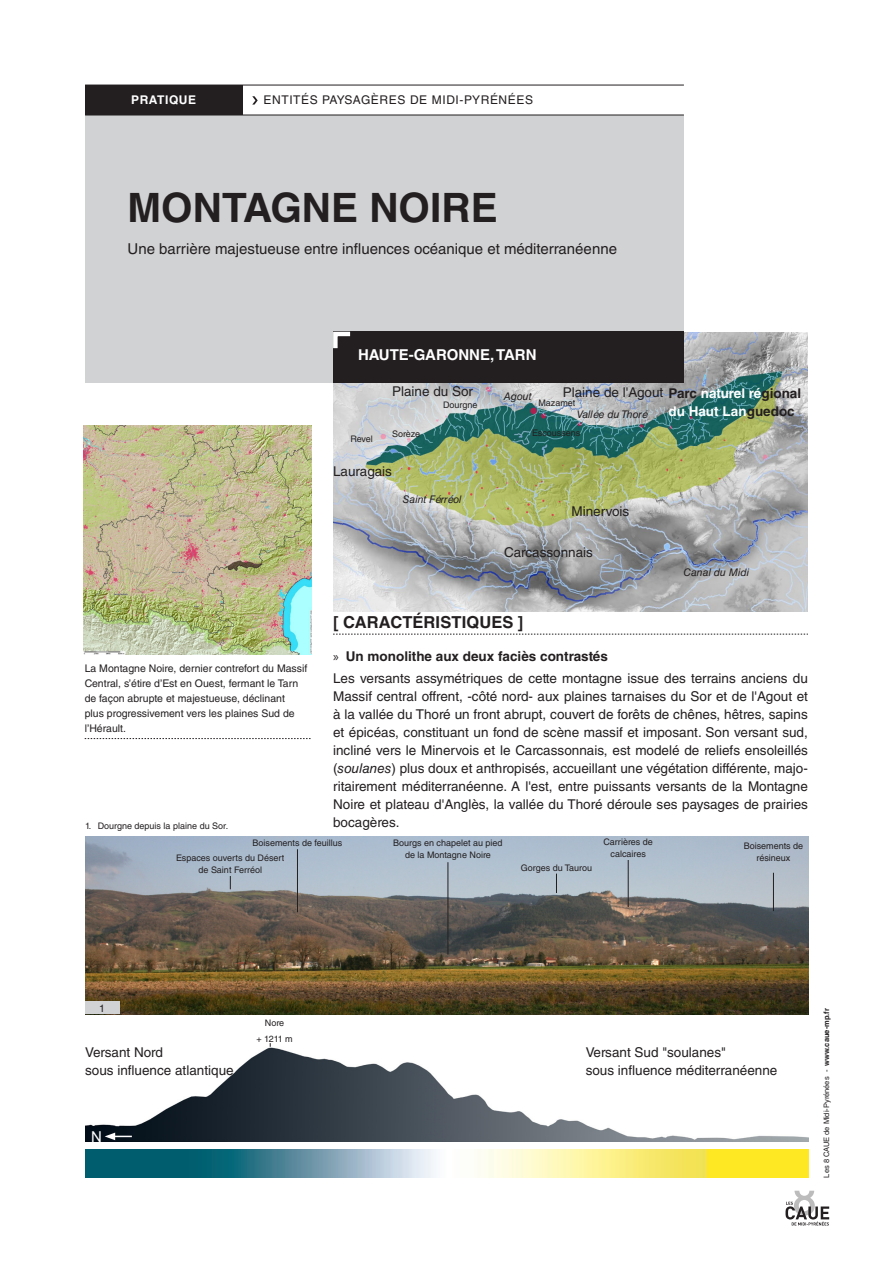
<style>
.page{position:relative;width:893px;height:1263px;background:#fff}
.page>*{position:absolute;margin:0;border:0;box-sizing:border-box;transform-origin:0 0}
.Titre{font:700 40.5px "Helvetica LT Std";color:#231f20}
.Contenu___Titre{font:700 16.5px "Helvetica LT Std";letter-spacing:.005em;color:#231f20}
.Chapeau__suite{font:15px "Helvetica LT Std";color:#231f20}
.Lieu__date{font:700 15px "Helvetica LT Std";color:#fff}
.t1{font:15px "Arial";color:#fff}
.Contenu___texte{font:13.5px/18px "Helvetica LT Std";color:#231f20;text-align:justify}
.Contenu___texte-2{font:700 13.5px/19.4px "Helvetica LT Std";color:#fff}
.Contenu___Sous-titre{font:700 13.5px "Helvetica LT Std";color:#231f20}
.Genre{font:12px "Helvetica LT Std";letter-spacing:.05em;color:#231f20}
.t2{font:700 12px "Helvetica LT Std";letter-spacing:.05em;color:#fff}
.Descriptif___Info{font:10.5px/15px "Helvetica LT Std";color:#231f20}
.Encart_MP___Texte{font:italic 10.5px "Helvetica LT Std";color:#231f20}
.légende___numérotati{font:10.5px "Helvetica LT Std";color:#231f20}
.légende___descriptif{font:9px/12px "Helvetica LT Std";color:#231f20;text-align:center}
.Encart___Texte{font:9px "Helvetica LT Std";color:#231f20}
.Contenu___texte-3{font:9px "Helvetica LT Std";letter-spacing:-.02em;color:#231f20}
.t3{font:7.5px "Helvetica LT Std";color:#231f20}
.s1{font-weight:400;color:#231f20}
.s2{color:#231f20}
.s3{font-family:"Myriad Pro";font-weight:400}
.s4{font-style:italic}
.s5{font-weight:700}
</style>
<div class="page">
<img style="left:83px;top:425px;width:229px;height:229px">
<img style="left:333px;top:332px;width:475px;height:279px">
<svg style="left:85px;top:738px;width:226px;height:1px"></svg>
<svg style="left:333px;top:634px;width:475px;height:1px"></svg>
<img style="left:85px;top:1043px;width:723px;height:99px">
<svg style="left:105px;top:1132px;width:27px;height:8px"></svg>
<img style="left:85px;top:1149px;width:723px;height:29px">
<img style="left:85px;top:836px;width:723px;height:178px">
<hr style="left:628px;top:860px;width:1px;height:47px;background:#231f20">
<hr style="left:448px;top:862px;width:1px;height:93px;background:#231f20">
<svg style="left:230px;top:876px;width:1px;height:13px"></svg>
<hr style="left:297px;top:849px;width:1px;height:63px;background:#231f20">
<hr style="left:773px;top:873px;width:1px;height:38px;background:#231f20">
<svg style="left:556px;top:873px;width:1px;height:20px"></svg>
<div style="left:85px;top:115px;width:599px;height:268px;background:#d1d2d4"></div>
<svg style="left:785px;top:1191px;width:44px;height:34px"></svg>
<div style="left:85px;top:85px;width:157px;height:30px;background:#231f20"></div>
<hr style="left:85px;top:85px;width:599px;height:1px;background:#231f20">
<hr style="left:85px;top:115px;width:599px;height:1px;background:#231f20">
<div style="left:333px;top:332px;width:351px;height:51px;background:#231f20"></div>
<svg style="left:333px;top:331px;width:22px;height:18px"></svg>
<svg style="left:252px;top:96px;width:6px;height:9px"></svg>
<div style="left:85px;top:1001px;width:34px;height:13px;background:#d1d2d4"></div>
<p class="t2" style="left:131px;top:93px;width:66px">PRATIQUE</p>
<p class="Genre" style="left:264px;top:93px;width:271px">ENTITÉS PAYSAGÈRES DE MIDI-PYRÉNÉES</p>
<p class="Titre" style="left:128px;top:183px;width:372px">MONTAGNE NOIRE</p>
<p class="Chapeau__suite" style="left:128px;top:240px;width:491px">Une barrière majestueuse entre influences océanique et méditerranéenne</p>
<p class="Lieu__date" style="left:358px;top:345px;width:180px">HAUTE-GARONNE, TARN</p>
<p class="Descriptif___Info" style="left:85px;top:661px;width:224px">La Montagne Noire, dernier contrefort du Massif Central, s’étire d’Est en Ouest, fermant le Tarn de façon abrupte et majestueuse, déclinant<br>plus progressivement vers les plaines Sud de l’Hérault.</p>
<p class="légende___descriptif" style="left:85px;top:820px;width:145px">1. Dourgne depuis la plaine du Sor.</p>
<p class="Contenu___texte" style="left:392px;top:383px;width:83px">Plaine du Sor</p>
<p class="Contenu___texte-3" style="left:350px;top:434px;width:24px">Revel</p>
<p class="légende___descriptif" style="left:392px;top:428px;width:30px">Sorèze</p>
<p class="Contenu___texte" style="left:333px;top:462px;width:60px">Lauragais</p>
<p class="Encart___Texte" style="left:443px;top:400px;width:36px">Dourgne</p>
<p class="Encart_MP___Texte" style="left:403px;top:493px;width:61px">Saint Férréol</p>
<p class="Contenu___texte-2" style="left:668px;top:382px;width:134px;text-indent:-106px"><span class="s1">Plaine de l'Agout</span> <span class="s2">Parc</span> naturel ré<span class="s2">gional </span>du Haut Lan<span class="s2">guedoc</span></p>
<p class="Encart_MP___Texte" style="left:504px;top:390px;width:29px">Agout</p>
<p class="légende___descriptif" style="left:538px;top:397px;width:39px">Mazamet</p>
<p class="Encart_MP___Texte" style="left:577px;top:408px;width:72px">Vallée du Thoré</p>
<p class="légende___descriptif" style="left:532px;top:427px;width:50px">Escoussens</p>
<p class="Contenu___texte" style="left:571px;top:502px;width:59px">Minervois</p>
<p class="Contenu___texte" style="left:504px;top:543px;width:90px">Carcassonnais</p>
<p class="Encart_MP___Texte" style="left:684px;top:566px;width:67px">Canal du Midi</p>
<p class="Contenu___Titre" style="left:333px;top:612px;width:192px">[ CARACTÉRISTIQUES ]</p>
<p class="Contenu___Sous-titre" style="left:333px;top:648px;width:276px"><span class="s3">»</span> Un monolithe aux deux faciès contrastés</p>
<p class="Contenu___texte" style="left:333px;top:669px;width:476px">Les versants assymétriques de cette montagne issue des terrains anciens du Massif central offrent, -côté nord- aux plaines tarnaises du Sor et de l'Agout et à la vallée du Thoré un front abrupt, couvert de forêts de chênes, hêtres, sapins et épicéas, constituant un fond de scène massif et imposant. Son versant sud, incliné vers le Minervois et le Carcassonnais, est modelé de reliefs ensoleillés (<span class="s4">soulanes</span>) plus doux et anthropisés, accueillant une végétation différente, majo&shy;ritairement méditerranéenne. A l'est, entre puissants versants de la Montagne Noire et plateau d'Anglès, la vallée du Thoré déroule ses paysages de prairies bocagères.</p>
<p class="légende___descriptif" style="left:604px;top:836px;width:51px">Carrières de calcaires</p>
<p class="légende___descriptif" style="left:253px;top:837px;width:91px">Boisements de feuillus</p>
<p class="légende___descriptif" style="left:744px;top:839px;width:61px">Boisements de résineux</p>
<p class="légende___descriptif" style="left:393px;top:837px;width:111px">Bourgs en chapelet au pied de la Montagne Noire</p>
<p class="légende___descriptif" style="left:176px;top:851px;width:110px">Espaces ouverts du Désert de Saint Ferréol</p>
<p class="légende___descriptif" style="left:521px;top:861px;width:73px">Gorges du Taurou</p>
<p class="légende___numérotati" style="left:99px;top:1002px;width:7px">1</p>
<p class="Contenu___texte" style="left:85px;top:1043px;width:79px">Versant Nord</p>
<p class="Contenu___texte" style="left:85px;top:1061px;width:150px">sous influence atlantique</p>
<p class="t1" style="left:91px;top:1127px;width:12px">N</p>
<p class="légende___descriptif" style="left:265px;top:1016px;width:21px">Nore</p>
<p class="légende___descriptif" style="left:256px;top:1033px;width:38px">+ 1211 m</p>
<p class="Contenu___texte" style="left:586px;top:1043px;width:142px">Versant Sud "soulanes"</p>
<p class="Contenu___texte" style="left:586px;top:1061px;width:193px">sous influence méditerranéenne</p>
<p class="t3" style="left:822px;top:1177px;width:171px;rotate:-90deg">Les 8 CAUE de Midi-Pyrénées - <span class="s5">www.caue-mp.fr</span></p>
</div>
